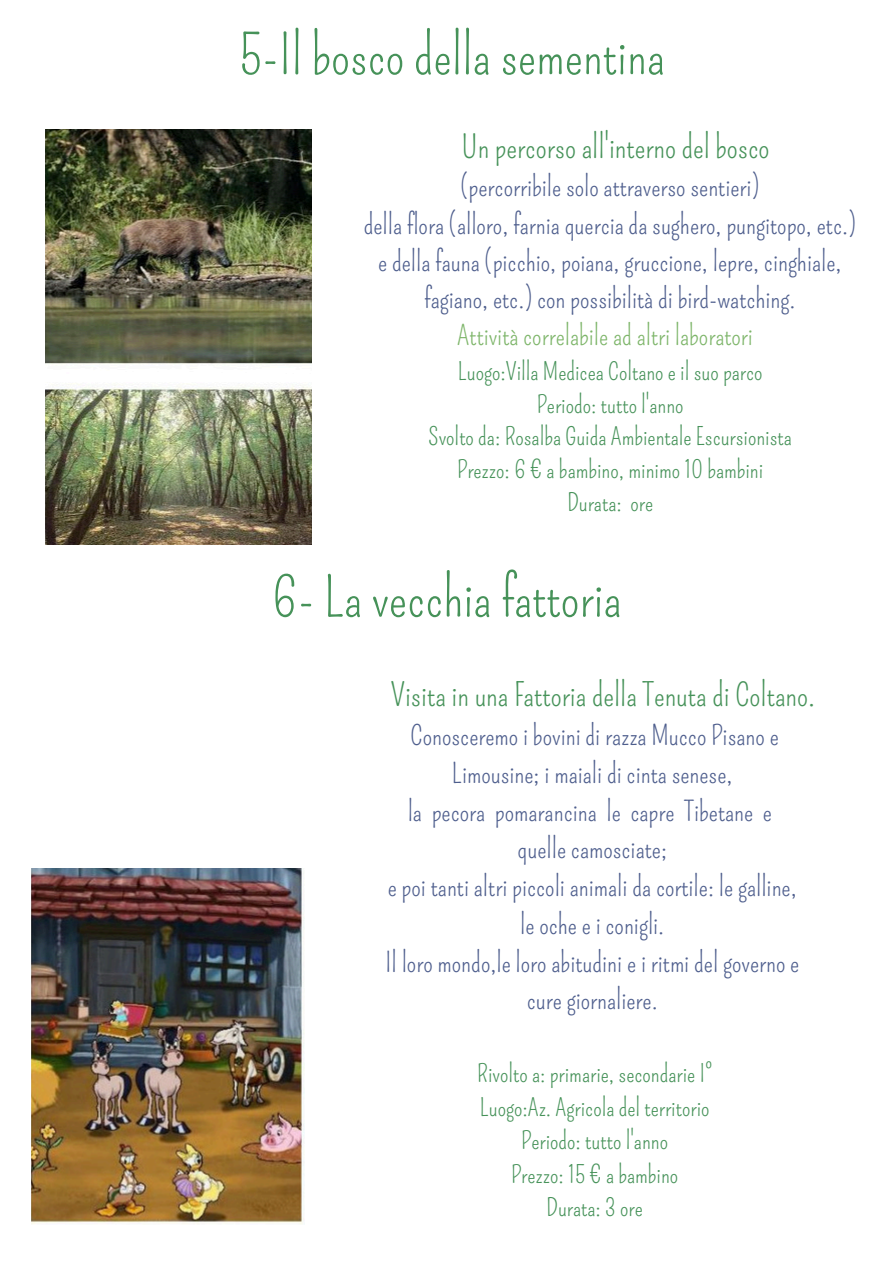
<style>
.page{position:relative;width:894px;height:1264px;background:#fff}
.page>*{position:absolute;margin:0;border:0;box-sizing:border-box;transform-origin:0 0}
.t1{font:54px "Pompiere";color:#469259}
.t2{font:31.5px "Pompiere";color:#469259}
.t3{font:27px/37.8px "Pompiere";color:#4e5e8d;text-align:center}
.t4{font:24px/32.7px "Pompiere";color:#469259;text-align:center}
.s1{color:#7db569}
</style>
<div class="page">
<img style="left:45px;top:130px;width:266px;height:414px">
<img style="left:32px;top:868px;width:272px;height:355px">
<h1 class="t1" style="left:238px;top:24px;width:428px">5-Il bosco della sementina</h1>
<h2 class="t2" style="left:461px;top:129px;width:309px">Un percorso all'interno del bosco</h2>
<h2 class="t3" style="left:363px;top:169px;width:493px;line-height:37.2px">(percorribile solo attraverso sentieri)<br>della flora (alloro, farnia quercia da sughero, pungitopo, etc.) e della fauna (picchio, poiana, gruccione, lepre, cinghiale, fagiano, etc.) con possibilità di bird-watching.<br><span class="s1">Attività correlabile ad altri laboratori</span></h2>
<h2 class="t4" style="left:428px;top:355px;width:365px">Luogo:Villa Medicea Coltano e il suo parco Periodo: tutto l'anno<br>Svolto da: Rosalba Guida Ambientale Escursionista Prezzo: 6 € a bambino, minimo 10 bambini Durata: ore</h2>
<p class="t1" style="left:271px;top:566px;width:352px">6- La vecchia fattoria</p>
<h1 class="t2" style="left:391px;top:677px;width:426px">Visita in una Fattoria della Tenuta di Coltano.</h1>
<h1 class="t3" style="left:385px;top:717px;width:415px">Conosceremo i bovini di razza Mucco Pisano e Limousine; i maiali di cinta senese,<br>la pecora pomarancina le capre Tibetane e quelle camosciate;<br>e poi tanti altri piccoli animali da cortile: le galline, le oche e i conigli.<br>Il loro mondo,le loro abitudini e i ritmi del governo e cure giornaliere.</h1>
<p class="t4" style="left:477px;top:1057px;width:236px">Rivolto a: primarie, secondarie I°</p>
<h2 class="t4" style="left:479px;top:1091px;width:231px">Luogo:Az. Agricola del territorio</h2>
<p class="t4" style="left:521px;top:1124px;width:148px">Periodo: tutto l'anno</p>
<p class="t4" style="left:511px;top:1158px;width:168px">Prezzo: 15 € a bambino</p>
<p class="t4" style="left:546px;top:1191px;width:98px">Durata: 3 ore</p>
</div>
